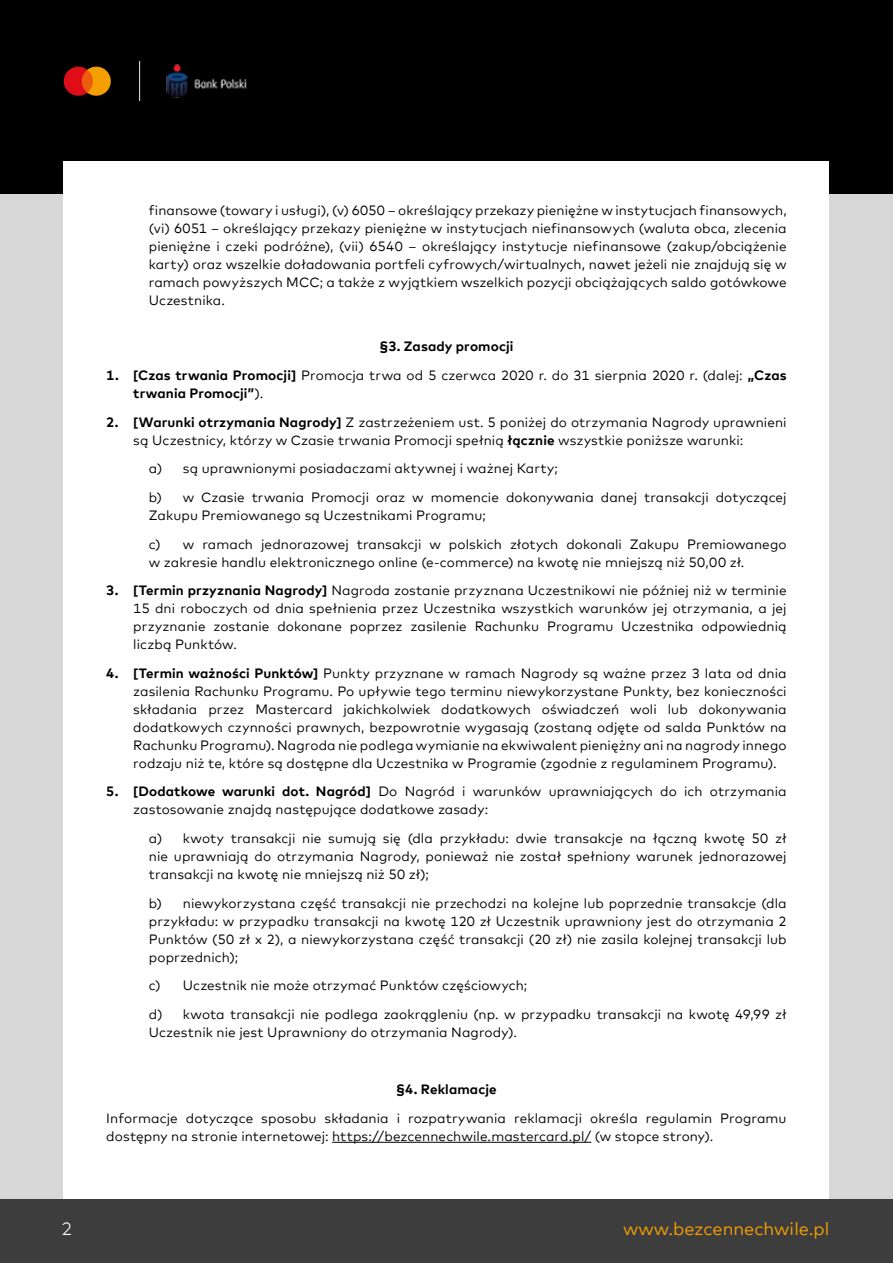
<style>
.page{position:relative;width:893px;height:1263px;background:#fff}
.page>*{position:absolute;margin:0;border:0;box-sizing:border-box;transform-origin:0 0}
.t1{font:18px "Mark Offc For MC";color:#f69e00}
.t2{font:300 18px "Mark Offc For MC";color:#fff}
.t3{font:13.5px/18px "Mark Offc For MC";letter-spacing:.005em;color:#000}
.t4{font:700 13.5px "Mark Offc For MC";letter-spacing:.01em;color:#000}
.s1{font-weight:700}
</style>
<div class="page">
<div style="left:0;top:162px;width:893px;height:1037px;background:#d8d7d7"></div>
<div style="left:0;top:0;width:893px;height:193px;background:#000"></div>
<div style="left:64px;top:162px;width:765px;height:1037px;background:#fff"></div>
<div style="left:0;top:1199px;width:893px;height:64px;background:#3d3d3d"></div>
<svg style="left:64px;top:67px;width:47px;height:29px"></svg>
<hr style="left:332px;top:1142px;width:259px;height:1px;background:#000">
<img style="left:139px;top:62px;width:108px;height:38px">
<p class="t3" style="left:149px;top:200px;width:639px;text-align:justify">finansowe (towary i usługi), (v) 6050 – określający przekazy pieniężne w instytucjach finansowych, (vi) 6051 – określający przekazy pieniężne w instytucjach niefinansowych (waluta obca, zlecenia pieniężne i czeki podróżne), (vii) 6540 – określający instytucje niefinansowe (zakup/obciążenie karty) oraz wszelkie doładowania portfeli cyfrowych/wirtualnych, nawet jeżeli nie znajdują się w ramach powyższych MCC; a także z wyjątkiem wszelkich pozycji obciążających saldo gotówkowe Uczestnika.</p>
<p class="t4" style="left:379px;top:336px;width:135px">§3. Zasady promocji</p>
<p class="t3" style="left:133px;top:365px;width:655px;text-indent:-27px"><span class="s1">1. [Czas trwania Promocji]</span> Promocja trwa od 5 czerwca 2020 r. do 31 sierpnia 2020 r. (dalej: <span class="s1">„Czas trwania Promocji”</span>).</p>
<p class="t3" style="left:133px;top:412px;width:655px;text-indent:-27px"><span class="s1">2. [Warunki otrzymania Nagrody]</span> Z zastrzeżeniem ust. 5 poniżej do otrzymania Nagrody uprawnieni są Uczestnicy, którzy w Czasie trwania Promocji spełnią <span class="s1">łącznie</span> wszystkie poniższe warunki:</p>
<p class="t3" style="left:149px;top:453px;width:639px;line-height:28.7px">a) są uprawnionymi posiadaczami aktywnej i ważnej Karty;<br>b) w Czasie trwania Promocji oraz w momencie dokonywania danej transakcji dotyczącej</p>
<p class="t3" style="left:149px;top:500px;width:639px;line-height:28.7px">Zakupu Premiowanego są Uczestnikami Programu;<br>c) w ramach jednorazowej transakcji w polskich złotych dokonali Zakupu Premiowanego</p>
<p class="t3" style="left:149px;top:552px;width:597px">w zakresie handlu elektronicznego online (e-commerce) na kwotę nie mniejszą niż 50,00 zł.</p>
<p class="t3" style="left:133px;top:580px;width:655px;text-align:justify;text-indent:-27px"><span class="s1">3. [Termin przyznania Nagrody]</span> Nagroda zostanie przyznana Uczestnikowi nie później niż w terminie 15 dni roboczych od dnia spełnienia przez Uczestnika wszystkich warunków jej otrzymania, a jej przyznanie zostanie dokonane poprzez zasilenie Rachunku Programu Uczestnika odpowiednią liczbą Punktów.</p>
<p class="t3" style="left:133px;top:663px;width:655px;text-align:justify;text-indent:-27px"><span class="s1">4. [Termin ważności Punktów]</span> Punkty przyznane w ramach Nagrody są ważne przez 3 lata od dnia zasilenia Rachunku Programu. Po upływie tego terminu niewykorzystane Punkty, bez konieczności składania przez Mastercard jakichkolwiek dodatkowych oświadczeń woli lub dokonywania dodatkowych czynności prawnych, bezpowrotnie wygasają (zostaną odjęte od salda Punktów na Rachunku Programu). Nagroda nie podlega wymianie na ekwiwalent pieniężny ani na nagrody innego rodzaju niż te, które są dostępne dla Uczestnika w Programie (zgodnie z regulaminem Programu).</p>
<p class="t3" style="left:133px;top:782px;width:655px;text-indent:-27px"><span class="s1">5. [Dodatkowe warunki dot. Nagród]</span> Do Nagród i warunków uprawniających do ich otrzymania zastosowanie znajdą następujące dodatkowe zasady:</p>
<p class="t3" style="left:149px;top:828px;width:639px;text-align:justify">a) kwoty transakcji nie sumują się (dla przykładu: dwie transakcje na łączną kwotę 50 zł nie uprawniają do otrzymania Nagrody, ponieważ nie został spełniony warunek jednorazowej transakcji na kwotę nie mniejszą niż 50 zł);</p>
<p class="t3" style="left:149px;top:893px;width:639px;text-align:justify">b) niewykorzystana część transakcji nie przechodzi na kolejne lub poprzednie transakcje (dla przykładu: w przypadku transakcji na kwotę 120 zł Uczestnik uprawniony jest do otrzymania 2<br>Punktów (50 zł x 2), a niewykorzystana część transakcji (20 zł) nie zasila kolejnej transakcji lub poprzednich);</p>
<p class="t3" style="left:149px;top:970px;width:639px;line-height:28.7px">c) Uczestnik nie może otrzymać Punktów częściowych;<br>d) kwota transakcji nie podlega zaokrągleniu (np. w przypadku transakcji na kwotę 49,99 zł</p>
<p class="t3" style="left:149px;top:1022px;width:370px">Uczestnik nie jest Uprawniony do otrzymania Nagrody).</p>
<p class="t4" style="left:396px;top:1079px;width:102px">§4. Reklamacje</p>
<p class="t3" style="left:106px;top:1108px;width:682px">Informacje dotyczące sposobu składania i rozpatrywania reklamacji określa regulamin Programu dostępny na stronie internetowej: https://bezcennechwile.mastercard.pl/ (w stopce strony).</p>
<h1 class="t2" style="left:62px;top:1215px;width:12px">2</h1>
<h1 class="t1" style="left:623px;top:1215px;width:208px">www.bezcennechwile.pl</h1>
</div>
